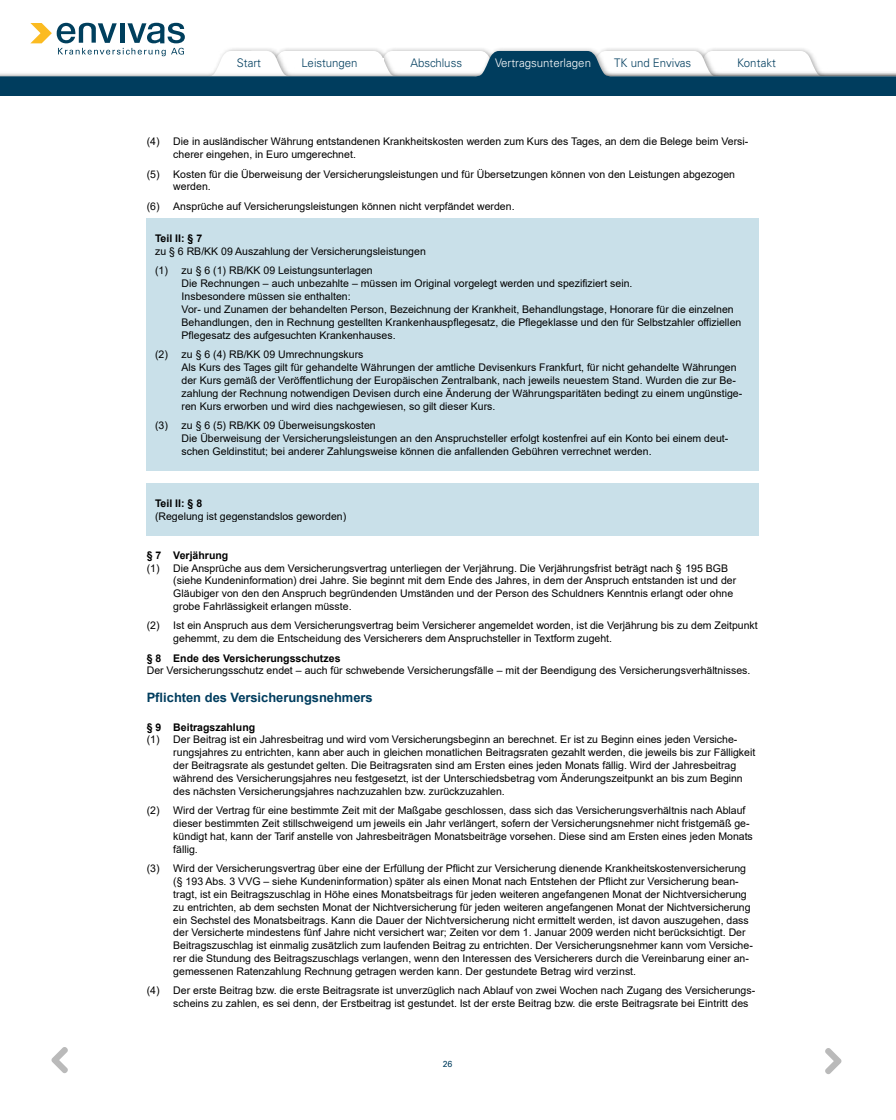
<style>
.page{position:relative;width:896px;height:1120px;background:#fff}
.page>*{position:absolute;margin:0;border:0;box-sizing:border-box;transform-origin:0 0}
.t1{font:700 12.95px "Arial";color:#003d5e}
.t2{font:300 11.81px "Univers LT Std";color:#003d5e}
.t3{font:300 11.81px "Univers LT Std";color:#fff}
.t4{font:10.5px/12.9px "Arial";letter-spacing:.005em;color:#000}
.t5{font:700 10.5px "Arial";color:#000}
.t6{font:8.75px "Univers LT Std";color:#003d5e}
</style>
<div class="page">
<div style="left:147px;top:219px;width:612px;height:251px;background:#c9e0e9"></div>
<div style="left:147px;top:483px;width:612px;height:53px;background:#c9e0e9"></div>
<svg style="left:0;top:22px;width:896px;height:74px"></svg>
<svg style="left:710px;top:0;width:102px;height:97px"></svg>
<svg style="left:495px;top:0;width:102px;height:97px"></svg>
<svg style="left:279px;top:0;width:103px;height:97px"></svg>
<svg style="left:602px;top:0;width:103px;height:97px"></svg>
<svg style="left:387px;top:0;width:102px;height:97px"></svg>
<svg style="left:200px;top:0;width:74px;height:97px"></svg>
<svg style="left:825px;top:1048px;width:17px;height:26px"></svg>
<svg style="left:51px;top:1047px;width:17px;height:27px"></svg>
<p class="t2" style="left:237px;top:56px;width:26px">Start</p>
<p class="t2" style="left:302px;top:56px;width:58px">Leistungen</p>
<p class="t2" style="left:411px;top:56px;width:53px">Abschluss</p>
<p class="t3" style="left:495px;top:56px;width:97px">Vertragsunterlagen</p>
<p class="t2" style="left:614px;top:56px;width:79px">TK und Envivas</p>
<p class="t2" style="left:737px;top:56px;width:40px">Kontakt</p>
<p class="t4" style="left:173px;top:135px;width:577px;text-indent:-27px">(4) Die in ausländischer Währung entstandenen Krankheitskosten werden zum Kurs des Tages, an dem die Belege beim Versi&shy;cherer eingehen, in Euro umgerechnet.</p>
<p class="t4" style="left:173px;top:167px;width:563px;text-indent:-27px">(5) Kosten für die Überweisung der Versicherungsleistungen und für Übersetzungen können von den Leistungen abgezogen werden.</p>
<p class="t4" style="left:147px;top:200px;width:369px">(6) Ansprüche auf Versicherungsleistungen können nicht verpfändet werden.</p>
<p class="t5" style="left:155px;top:231px;width:49px">Teil II: § 7</p>
<p class="t4" style="left:155px;top:242px;width:272px;line-height:19.2px">zu § 6 RB/KK 09 Auszahlung der Versicherungsleistungen (1) zu § 6 (1) RB/KK 09 Leistungsunterlagen</p>
<p class="t4" style="left:182px;top:277px;width:561px">Die Rechnungen – auch unbezahlte – müssen im Original vorgelegt werden und spezifiziert sein.<br>Insbesondere müssen sie enthalten:<br>Vor- und Zunamen der behandelten Person, Bezeichnung der Krankheit, Behandlungstage, Honorare für die einzelnen Behandlungen, den in Rechnung gestellten Krankenhauspflegesatz, die Pflegeklasse und den für Selbstzahler offiziellen Pflegesatz des aufgesuchten Krankenhauses.</p>
<p class="t4" style="left:182px;top:348px;width:562px;text-indent:-27px">(2) zu § 6 (4) RB/KK 09 Umrechnungskurs<br>Als Kurs des Tages gilt für gehandelte Währungen der amtliche Devisenkurs Frankfurt, für nicht gehandelte Währungen der Kurs gemäß der Veröffentlichung der Europäischen Zentralbank, nach jeweils neuestem Stand. Wurden die zur Be&shy;zahlung der Rechnung notwendigen Devisen durch eine Änderung der Währungsparitäten bedingt zu einem ungünstige&shy;ren Kurs erworben und wird dies nachgewiesen, so gilt dieser Kurs.</p>
<p class="t4" style="left:182px;top:419px;width:548px;text-indent:-27px">(3) zu § 6 (5) RB/KK 09 Überweisungskosten<br>Die Überweisung der Versicherungsleistungen an den Anspruchsteller erfolgt kostenfrei auf ein Konto bei einem deut&shy;schen Geldinstitut; bei anderer Zahlungsweise können die anfallenden Gebühren verrechnet werden.</p>
<p class="t5" style="left:155px;top:496px;width:49px">Teil II: § 8</p>
<p class="t4" style="left:155px;top:510px;width:193px">(Regelung ist gegenstandslos geworden)</p>
<p class="t5" style="left:147px;top:548px;width:83px">§ 7 Verjährung</p>
<p class="t4" style="left:173px;top:561px;width:564px;text-indent:-27px">(1) Die Ansprüche aus dem Versicherungsvertrag unterliegen der Verjährung. Die Verjährungsfrist beträgt nach § 195 BGB (siehe Kundeninformation) drei Jahre. Sie beginnt mit dem Ende des Jahres, in dem der Anspruch entstanden ist und der Gläubiger von den den Anspruch begründenden Umständen und der Person des Schuldners Kenntnis erlangt oder ohne grobe Fahrlässigkeit erlangen müsste.</p>
<p class="t4" style="left:173px;top:619px;width:586px;text-indent:-27px">(2) Ist ein Anspruch aus dem Versicherungsvertrag beim Versicherer angemeldet worden, ist die Verjährung bis zu dem Zeitpunkt gehemmt, zu dem die Entscheidung des Versicherers dem Anspruchsteller in Textform zugeht.</p>
<p class="t5" style="left:147px;top:651px;width:195px">§ 8 Ende des Versicherungsschutzes</p>
<p class="t4" style="left:147px;top:664px;width:605px">Der Versicherungsschutz endet – auch für schwebende Versicherungsfälle – mit der Beendigung des Versicherungsverhältnisses.</p>
<p class="t1" style="left:147px;top:688px;width:228px">Pflichten des Versicherungsnehmers</p>
<p class="t5" style="left:147px;top:720px;width:110px">§ 9 Beitragszahlung</p>
<p class="t4" style="left:173px;top:733px;width:584px;text-indent:-27px">(1) Der Beitrag ist ein Jahresbeitrag und wird vom Versicherungsbeginn an berechnet. Er ist zu Beginn eines jeden Versiche&shy;rungsjahres zu entrichten, kann aber auch in gleichen monatlichen Beitragsraten gezahlt werden, die jeweils bis zur Fälligkeit der Beitragsrate als gestundet gelten. Die Beitragsraten sind am Ersten eines jeden Monats fällig. Wird der Jahresbeitrag während des Versicherungsjahres neu festgesetzt, ist der Unterschiedsbetrag vom Änderungszeitpunkt an bis zum Beginn des nächsten Versicherungsjahres nachzuzahlen bzw. zurückzuzahlen.</p>
<p class="t4" style="left:173px;top:804px;width:581px;text-indent:-27px">(2) Wird der Vertrag für eine bestimmte Zeit mit der Maßgabe geschlossen, dass sich das Versicherungsverhältnis nach Ablauf dieser bestimmten Zeit stillschweigend um jeweils ein Jahr verlängert, sofern der Versicherungsnehmer nicht fristgemäß ge&shy;kündigt hat, kann der Tarif anstelle von Jahresbeiträgen Monatsbeiträge vorsehen. Diese sind am Ersten eines jeden Monats fällig.</p>
<p class="t4" style="left:173px;top:862px;width:581px;text-indent:-27px">(3) Wird der Versicherungsvertrag über eine der Erfüllung der Pflicht zur Versicherung dienende Krankheitskostenversicherung (§ 193 Abs. 3 VVG – siehe Kundeninformation) später als einen Monat nach Entstehen der Pflicht zur Versicherung bean&shy;tragt, ist ein Beitragszuschlag in Höhe eines Monatsbeitrags für jeden weiteren angefangenen Monat der Nichtversicherung zu entrichten, ab dem sechsten Monat der Nichtversicherung für jeden weiteren angefangenen Monat der Nichtversicherung ein Sechstel des Monatsbeitrags. Kann die Dauer der Nichtversicherung nicht ermittelt werden, ist davon auszugehen, dass der Versicherte mindestens fünf Jahre nicht versichert war; Zeiten vor dem 1. Januar 2009 werden nicht berücksichtigt. Der Beitragszuschlag ist einmalig zusätzlich zum laufenden Beitrag zu entrichten. Der Versicherungsnehmer kann vom Versiche&shy;rer die Stundung des Beitragszuschlags verlangen, wenn den Interessen des Versicherers durch die Vereinbarung einer an&shy;gemessenen Ratenzahlung Rechnung getragen werden kann. Der gestundete Betrag wird verzinst.</p>
<p class="t4" style="left:173px;top:984px;width:584px;text-indent:-27px">(4) Der erste Beitrag bzw. die erste Beitragsrate ist unverzüglich nach Ablauf von zwei Wochen nach Zugang des Versicherungs&shy;scheins zu zahlen, es sei denn, der Erstbeitrag ist gestundet. Ist der erste Beitrag bzw. die erste Beitragsrate bei Eintritt des</p>
<p class="t6" style="left:443px;top:1059px;width:11px">26</p>
</div>
